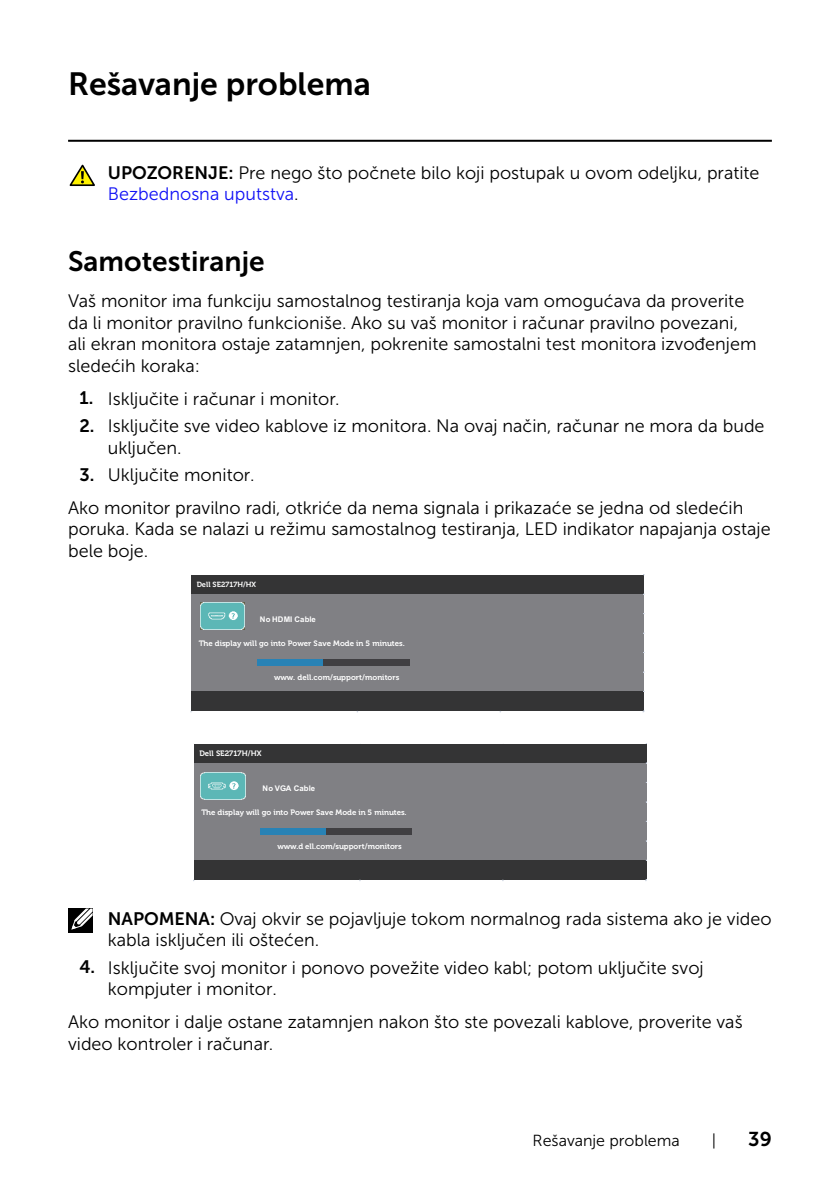
<style>
.page{position:relative;width:840px;height:1191px;background:#fff}
.page>*{position:absolute;margin:0;border:0;box-sizing:border-box;transform-origin:0 0}
.t1{font:32px "Museo Sans For Dell 700";color:#000}
.t2{font:28px "Museo Sans For Dell 700";color:#000}
.t3{font:20px "Museo Sans For Dell 700";color:#000}
.t4{font:18px/21.6px "Museo Sans For Dell 300";color:#000}
.t5{font:16px "Museo Sans For Dell 300";color:#000}
.t6{font:700 7.8px "Museo For Dell";letter-spacing:.005em;color:#fff}
.t7{font:700 7.8px "Arial";letter-spacing:.015em;color:#fff}
.t8{font:700 7.4px "Museo For Dell";color:#fff}
.s1{font-family:"Museo Sans For Dell 700"}
.s2{color:#1111f6}
</style>
<div class="page">
<hr style="left:68px;top:140px;width:703px;height:2px;background:#000">
<svg style="left:69px;top:164px;width:26px;height:22px"></svg>
<div style="left:191px;top:575px;width:452px;height:19px;background:#343435"></div>
<div style="left:191px;top:594px;width:452px;height:98px;background:#808084"></div>
<div style="left:191px;top:691px;width:452px;height:20px;background:#343435"></div>
<div style="left:258px;top:659px;width:151px;height:6px;background:#403f42"></div>
<div style="left:258px;top:659px;width:65px;height:6px;background:#2882b5"></div>
<img style="left:200px;top:603px;width:44px;height:26px">
<div style="left:194px;top:744px;width:452px;height:19px;background:#343435"></div>
<div style="left:194px;top:763px;width:452px;height:97px;background:#808084"></div>
<div style="left:194px;top:860px;width:452px;height:20px;background:#343435"></div>
<img style="left:201px;top:772px;width:44px;height:27px">
<div style="left:260px;top:828px;width:152px;height:6px;background:#403f42"></div>
<div style="left:260px;top:828px;width:65px;height:6px;background:#2882b5"></div>
<div style="left:68px;top:908px;width:24px;height:25px;background:#000"></div>
<svg style="left:71px;top:908px;width:22px;height:22px"></svg>
<h1 class="t1" style="left:68px;top:66px;width:304px">Rešavanje problema</h1>
<p class="t4" style="left:108px;top:162px;width:653px"><span class="s1">UPOZORENJE:</span> Pre nego što počnete bilo koji postupak u ovom odeljku, pratite<br><span class="s2">Bezbednosna uputstva</span>.</p>
<h2 class="t2" style="left:68px;top:245px;width:198px">Samotestiranje</h2>
<p class="t4" style="left:68px;top:290px;width:689px">Vaš monitor ima funkciju samostalnog testiranja koja vam omogućava da proverite da li monitor pravilno funkcioniše. Ako su vaš monitor i računar pravilno povezani, ali ekran monitora ostaje zatamnjen, pokrenite samostalni test monitora izvođenjem sledećih koraka:</p>
<p class="t4" style="left:79px;top:388px;width:261px"><span class="s1">1.</span> Isključite i računar i monitor.</p>
<p class="t4" style="left:108px;top:415px;width:658px;text-indent:-28px"><span class="s1">2.</span> Isključite sve video kablove iz monitora. Na ovaj način, računar ne mora da bude uključen.</p>
<p class="t4" style="left:68px;top:458px;width:676px;line-height:33px;text-indent:11px"><span class="s1">3.</span> Uključite monitor.<br>Ako monitor pravilno radi, otkriće da nema signala i prikazaće se jedna od sledećih</p>
<p class="t4" style="left:68px;top:518px;width:703px">poruka. Kada se nalazi u režimu samostalnog testiranja, LED indikator napajanja ostaje bele boje.</p>
<p class="t8" style="left:197px;top:580px;width:61px">Dell SE2717H/HX</p>
<p class="t7" style="left:260px;top:614px;width:57px">No HDMI Cable</p>
<p class="t6" style="left:199px;top:638px;width:207px">The display will go into Power Save Mode in 5 minutes.</p>
<p class="t6" style="left:274px;top:673px;width:127px">www. dell.com/support/monitors</p>
<p class="t6" style="left:199px;top:749px;width:63px">Dell SE2717H/HX</p>
<p class="t7" style="left:262px;top:782px;width:54px">No VGA Cable</p>
<p class="t6" style="left:201px;top:807px;width:206px">The display will go into Power Save Mode in 5 minutes.</p>
<p class="t6" style="left:277px;top:842px;width:126px">www.d ell.com/support/monitors</p>
<p class="t4" style="left:108px;top:907px;width:665px"><span class="s1">NAPOMENA:</span> Ovaj okvir se pojavljuje tokom normalnog rada sistema ako je video kabla isključen ili oštećen.</p>
<p class="t4" style="left:108px;top:956px;width:597px;text-indent:-28px"><span class="s1">4.</span> Isključite svoj monitor i ponovo povežite video kabl; potom uključite svoj kompjuter i monitor.</p>
<p class="t4" style="left:68px;top:1011px;width:675px">Ako monitor i dalje ostane zatamnjen nakon što ste povezali kablove, proverite vaš video kontroler i računar.</p>
<p class="t5" style="left:532px;top:1131px;width:149px">Rešavanje problema</p>
<p class="t5" style="left:711px;top:1131px;width:6px">|</p>
<p class="t3" style="left:747px;top:1127px;width:25px">39</p>
</div>
